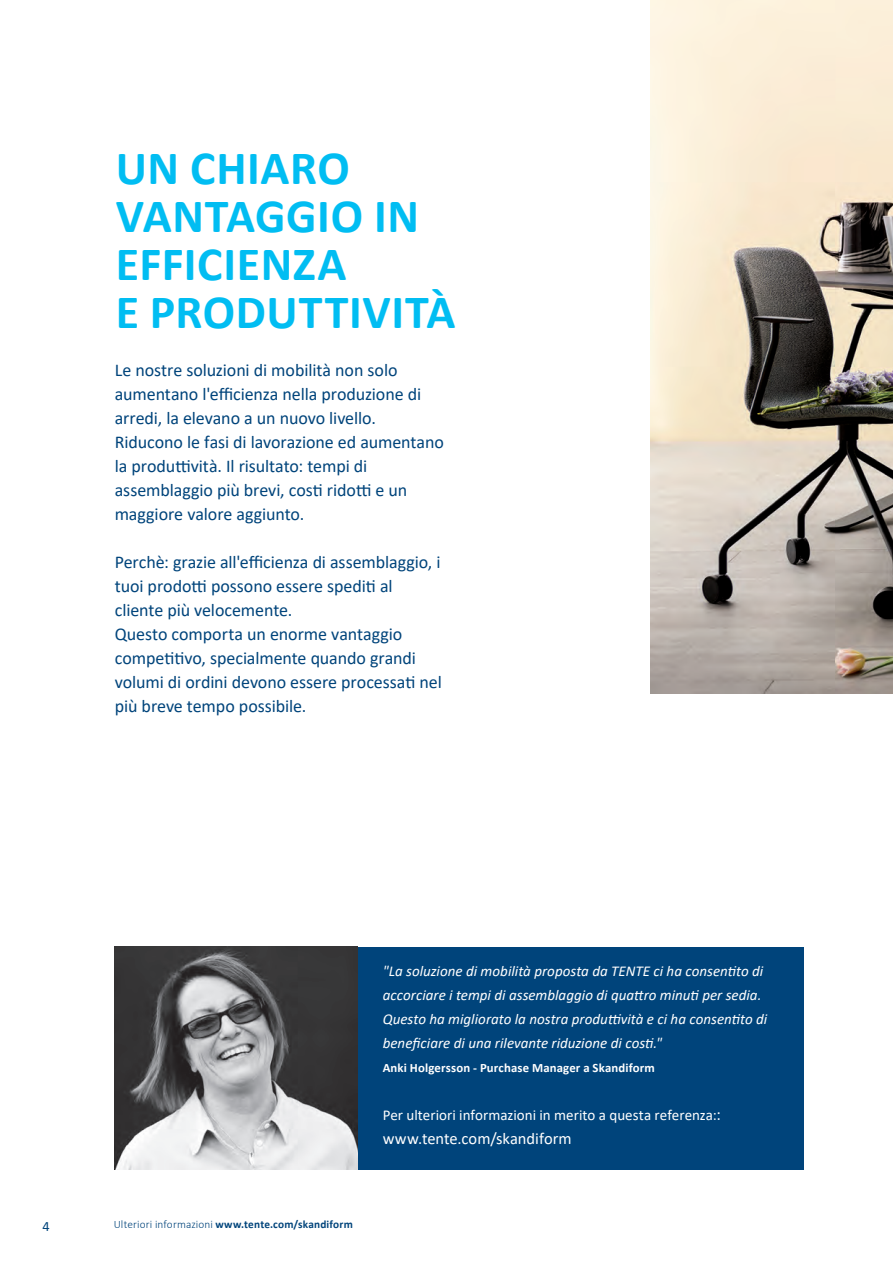
<style>
.page{position:relative;width:893px;height:1263px;background:#fff}
.page>*{position:absolute;margin:0;border:0;box-sizing:border-box;transform-origin:0 0}
.t1{font:700 48px/48px "Calibri";letter-spacing:.01em;color:#01bdf2}
.t2{font:18px/24px "Calibri";letter-spacing:-.005em;color:#00447b}
.t3{font:16.5px "Calibri";color:#fff}
.t4{font:italic 15px/24px "Calibri";color:#fff}
.t5{font:15px "Calibri";color:#fff}
.t6{font:14.25px "Calibri";color:#00447b}
.t7{font:700 12.75px "Calibri";letter-spacing:.01em;color:#fff}
.t8{font:700 11.25px "Calibri";letter-spacing:.015em;color:#00447b}
.s1{font-weight:300}
.s2{font-size:16.5px}
</style>
<div class="page">
<div style="left:357px;top:946px;width:447px;height:223px;background:#00447b"></div>
<img style="left:115px;top:946px;width:242px;height:223px">
<img style="left:651px;top:0;width:242px;height:694px">
<h1 class="t1" style="left:116px;top:144px;width:341px">UN CHIARO<br>VANTAGGIO IN<br>EFFICIENZA<br>E PRODUTTIVITÀ</h1>
<p class="t2" style="left:115px;top:358px;width:331px">Le nostre soluzioni di mobilità non solo aumentano l'efficienza nella produzione di arredi, la elevano a un nuovo livello.<br>Riducono le fasi di lavorazione ed aumentano la produttività. Il risultato: tempi di assemblaggio più brevi, costi ridotti e un maggiore valore aggiunto.</p>
<p class="t2" style="left:115px;top:550px;width:328px">Perchè: grazie all'efficienza di assemblaggio, i tuoi prodotti possono essere spediti al cliente più velocemente.<br>Questo comporta un enorme vantaggio competitivo, specialmente quando grandi volumi di ordini devono essere processati nel più breve tempo possibile.</p>
<p class="t6" style="left:43px;top:1216px;width:9px">4</p>
<p class="t8" style="left:114px;top:1217px;width:241px"><span class="s1">Ulteriori informazioni</span> www.tente.com/skandiform</p>
<p class="t4" style="left:383px;top:959px;width:386px">"La soluzione di mobilità proposta da TENTE ci ha consentito di accorciare i tempi di assemblaggio di quattro minuti per sedia.<br>Questo ha migliorato la nostra produttività e ci ha consentito di beneficiare di una rilevante riduzione di costi."</p>
<p class="t7" style="left:383px;top:1059px;width:274px">Anki Holgersson - Purchase Manager a Skandiform</p>
<p class="t5" style="left:383px;top:1105px;width:340px">Per ulteriori informazioni in merito a questa referenza:<span class="s2">:</span></p>
<p class="t3" style="left:383px;top:1127px;width:190px">www.tente.com/skandiform</p>
</div>
